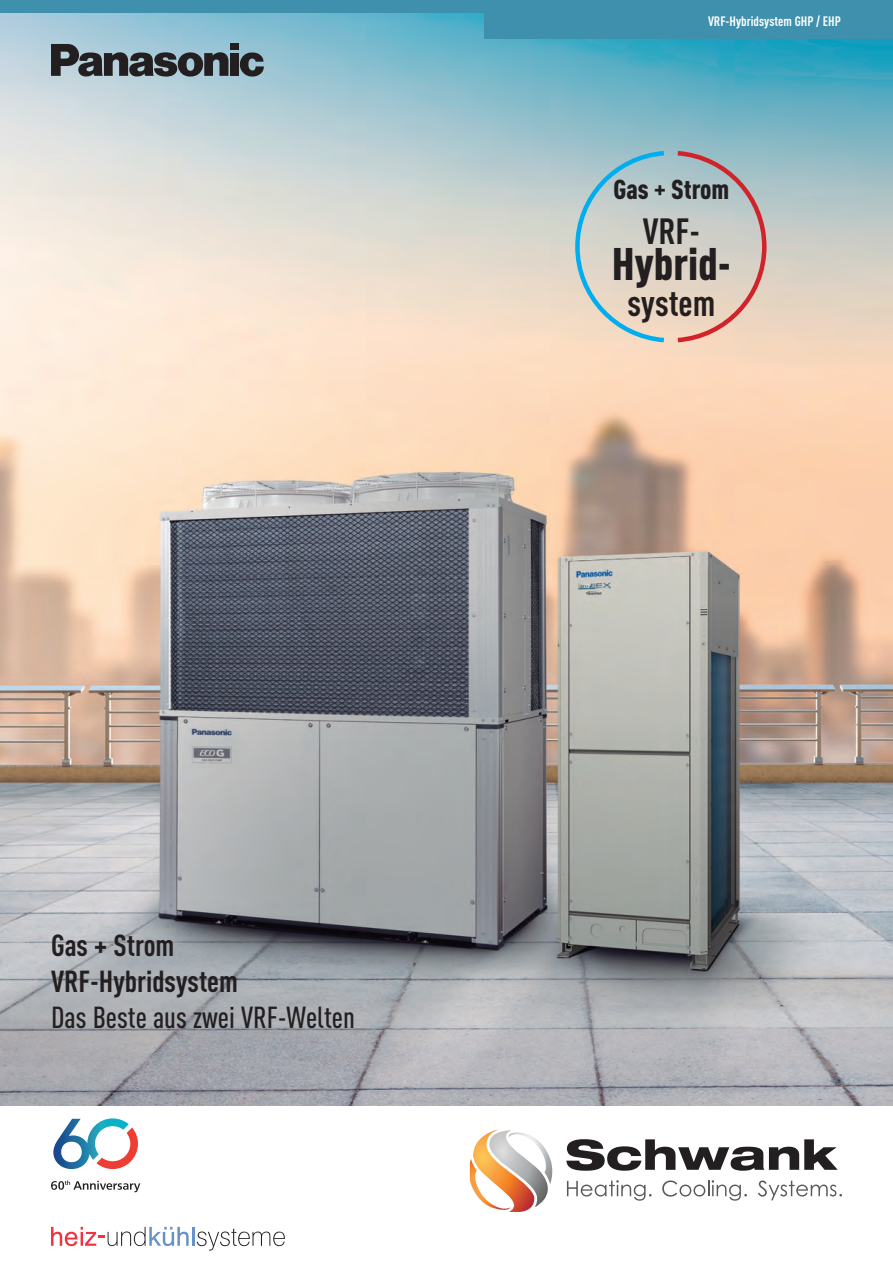
<style>
.page{position:relative;width:893px;height:1263px;background:#fff}
.page>*{position:absolute;margin:0;border:0;box-sizing:border-box;transform-origin:0 0}
._01_18_HEADLINE_18B{font:900 45px "DIN Cond";color:#231f20}
._01_18_HEADLINE_18B-2{font:700 36px "DIN Cond";color:#231f20}
._01_HEADLINE_25R_PAC{font:500 30px/36px "DIN Cond";color:#231f20}
._01_HEADLINE_25R_PAC-2{font:700 30px "DIN Cond";color:#231f20}
._01_18_HEADLINE_18B-3{font:900 27px "DIN Cond";color:#231f20}
.t1{font:700 13.5px "DIN Cond";color:#fff}
.s1{font-weight:700}
</style>
<div class="page">
<img style="left:0;top:13px;width:893px;height:1093px">
<svg style="left:240px;top:52px;width:24px;height:25px"></svg>
<div style="left:230px;top:44px;width:9px;height:6px;background:#231f20"></div>
<div style="left:230px;top:53px;width:9px;height:23px;background:#231f20"></div>
<svg style="left:51px;top:44px;width:177px;height:33px"></svg>
<div style="left:485px;top:0;width:408px;height:38px;background:#3e90ad"></div>
<svg style="left:51px;top:1180px;width:89px;height:12px"></svg>
<svg style="left:53px;top:1118px;width:85px;height:51px"></svg>
<svg style="left:51px;top:1227px;width:138px;height:19px"></svg>
<hr style="left:192px;top:1227px;width:3px;height:19px;background:#6692cb">
<svg style="left:197px;top:1229px;width:88px;height:21px"></svg>
<svg style="left:573px;top:148px;width:196px;height:197px"></svg>
<svg style="left:470px;top:1129px;width:83px;height:83px"></svg>
<svg style="left:567px;top:1180px;width:85px;height:21px"></svg>
<svg style="left:662px;top:1180px;width:85px;height:21px"></svg>
<svg style="left:758px;top:1180px;width:84px;height:20px"></svg>
<svg style="left:566px;top:1139px;width:272px;height:32px"></svg>
<div style="left:0;top:0;width:893px;height:13px;background:#3e90ad"></div>
<p class="_01_HEADLINE_25R_PAC-2" style="left:51px;top:927px;width:125px">Gas + Strom</p>
<p class="_01_HEADLINE_25R_PAC" style="left:51px;top:963px;width:305px"><span class="s1">VRF-Hybridsystem<br></span>Das Beste aus zwei VRF-Welten</p>
<p class="t1" style="left:708px;top:13px;width:135px">VRF-Hybridsystem GHP / EHP</p>
<p class="_01_18_HEADLINE_18B-3" style="left:613px;top:173px;width:118px">Gas <span class="s1">+</span> Strom</p>
<p class="_01_18_HEADLINE_18B-2" style="left:643px;top:209px;width:59px">VRF-</p>
<p class="_01_18_HEADLINE_18B" style="left:612px;top:236px;width:121px">Hybrid-</p>
<p class="_01_18_HEADLINE_18B-2" style="left:627px;top:281px;width:89px">system</p>
</div>
